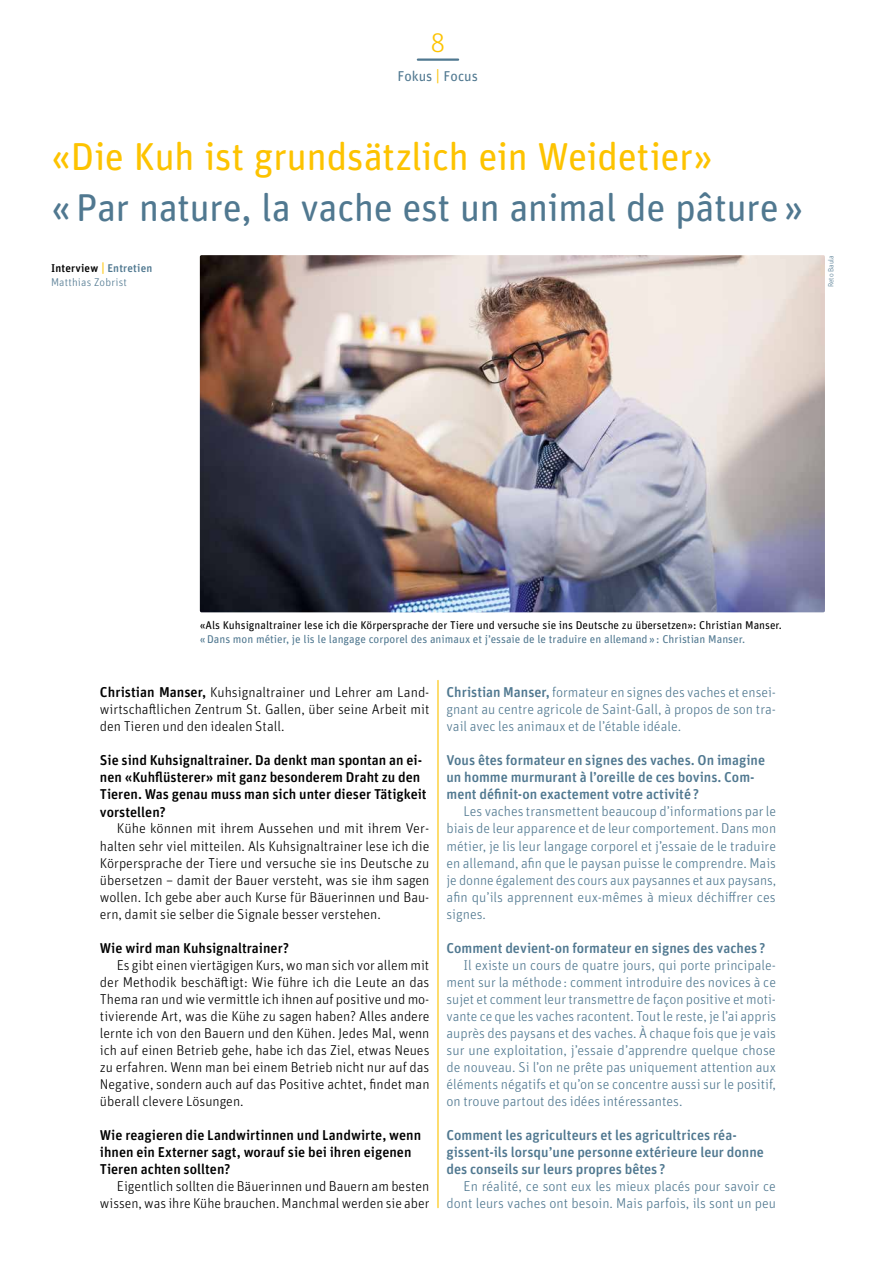
<style>
.page{position:relative;width:893px;height:1263px;background:#fff}
.page>*{position:absolute;margin:0;border:0;box-sizing:border-box;transform-origin:0 0}
.t1{font:39px "Unit Rounded Pro";letter-spacing:-.015em;color:#fdc300}
.t2{font:38.85px "Unit Rounded Pro";letter-spacing:-.015em;color:#507890}
.t3{font:300 27px "Unit Rounded Pro";color:#fdc300}
.t4{font:300 14.25px/17px "Unit Rounded Pro";color:#507890;text-align:justify}
.t5{font:300 14.25px/17px "Unit Rounded Pro";color:#000;text-align:justify}
.t6{font:500 14.25px/17px "Unit Rounded Pro";color:#507890}
.t7{font:500 14.25px/17px "Unit Rounded Pro";color:#000}
.t8{font:14.25px "Unit Rounded Pro";color:#507890}
.t9{font:11.25px "Unit Rounded Pro";color:#000}
.t10{font:11.25px "Unit Rounded Pro";color:#507890}
.t11{font:300 11.25px/13.6px "Unit Rounded Pro";letter-spacing:.015em;color:#507890}
.t12{font:300 7.5px "Unit Rounded Pro";color:#507890}
.s1{font-size:15.75px;color:#fdc300}
.s2{font-weight:500;color:#000}
.s3{font-weight:500;font-size:12.75px;color:#fdc300}
.s4{font-weight:500}
</style>
<div class="page">
<hr style="left:418px;top:58px;width:40px;height:3px;background:#507890">
<hr style="left:437px;top:680px;width:2px;height:528px;background:#fdc300">
<img style="left:200px;top:255px;width:625px;height:357px">
<h3 class="t3" style="left:431px;top:26px;width:16px">8</h3>
<p class="t8" style="left:397px;top:66px;width:82px">Fokus <span class="s1">|</span> Focus</p>
<h1 class="t1" style="left:51px;top:130px;width:664px">«Die Kuh ist grundsätzlich ein Weidetier»</h1>
<h2 class="t2" style="left:51px;top:181px;width:754px">«Par nature, la vache est un animal de pâture»</h2>
<p class="t11" style="left:51px;top:261px;width:103px"><span class="s2">Interview</span> <span class="s3">|</span> <span class="s4">Entretien<br></span>Matthias Zobrist</p>
<p class="t12" style="left:826px;top:287px;width:34px;rotate:-90deg">Reto Baula</p>
<p class="t9" style="left:200px;top:618px;width:584px">«Als Kuhsignaltrainer lese ich die Körpersprache der Tiere und versuche sie ins Deutsche zu übersetzen»: Christian Manser.</p>
<p class="t10" style="left:200px;top:631px;width:547px">«Dans mon métier, je lis le langage corporel des animaux et j’essaie de le traduire en allemand»: Christian Manser.</p>
<p class="t5" style="left:100px;top:684px;width:331px"><span class="s4">Christian Manser,</span> Kuhsignaltrainer und Lehrer am Land&shy;wirtschaftlichen Zentrum St. Gallen, über seine Arbeit mit den Tieren und den idealen Stall.</p>
<p class="t7" style="left:100px;top:751px;width:328px">Sie sind Kuhsignaltrainer. Da denkt man spontan an ei&shy;nen «Kuhflüsterer» mit ganz besonderem Draht zu den Tieren. Was genau muss man sich unter dieser Tätigkeit vorstellen?</p>
<p class="t5" style="left:100px;top:820px;width:331px;text-indent:17px">Kühe können mit ihrem Aussehen und mit ihrem Ver&shy;halten sehr viel mitteilen. Als Kuhsignaltrainer lese ich die Körpersprache der Tiere und versuche sie ins Deutsche zu übersetzen – damit der Bauer versteht, was sie ihm sagen wollen. Ich gebe aber auch Kurse für Bäuerinnen und Bau&shy;ern, damit sie selber die Signale besser verstehen.</p>
<p class="t7" style="left:100px;top:938px;width:191px">Wie wird man Kuhsignaltrainer?</p>
<p class="t5" style="left:100px;top:956px;width:331px;text-indent:17px">Es gibt einen viertägigen Kurs, wo man sich vor allem mit der Methodik beschäftigt: Wie führe ich die Leute an das Thema ran und wie vermittle ich ihnen auf positive und mo&shy;tivierende Art, was die Kühe zu sagen haben? Alles andere lernte ich von den Bauern und den Kühen. Jedes Mal, wenn ich auf einen Betrieb gehe, habe ich das Ziel, etwas Neues zu erfahren. Wenn man bei einem Betrieb nicht nur auf das Negative, sondern auch auf das Positive achtet, findet man überall clevere Lösungen.</p>
<p class="t7" style="left:100px;top:1125px;width:323px">Wie reagieren die Landwirtinnen und Landwirte, wenn ihnen ein Externer sagt, worauf sie bei ihren eigenen<br>Tieren achten sollten?</p>
<p class="t5" style="left:100px;top:1177px;width:331px;text-align:right">Eigentlich sollten die Bäuerinnen und Bauern am besten wissen, was ihre Kühe brauchen. Manchmal werden sie aber</p>
<p class="t4" style="left:446px;top:684px;width:331px"><span class="s4">Christian Manser,</span> formateur en signes des vaches et ensei&shy;gnant au centre agricole de Saint-Gall, à propos de son tra&shy;vail avec les animaux et de l’étable idéale.</p>
<p class="t6" style="left:446px;top:751px;width:320px">Vous êtes formateur en signes des vaches. On imagine un homme murmurant à l’oreille de ces bovins. Com&shy;ment définit-on exactement votre activité?</p>
<p class="t4" style="left:446px;top:803px;width:331px;text-indent:17px">Les vaches transmettent beaucoup d’informations par le biais de leur apparence et de leur comportement. Dans mon métier, je lis leur langage corporel et j’essaie de le traduire en allemand, afin que le paysan puisse le comprendre. Mais je donne également des cours aux paysannes et aux paysans, afin qu’ils apprennent eux-mêmes à mieux déchiffrer ces signes.</p>
<p class="t6" style="left:446px;top:938px;width:320px">Comment devient-on formateur en signes des vaches ?</p>
<p class="t4" style="left:446px;top:956px;width:331px;text-indent:17px">Il existe un cours de quatre jours, qui porte principale&shy;ment sur la méthode : comment introduire des novices à ce sujet et comment leur transmettre de façon positive et moti&shy;vante ce que les vaches racontent. Tout le reste, je l’ai appris auprès des paysans et des vaches. À chaque fois que je vais sur une exploitation, j’essaie d’apprendre quelque chose de nouveau. Si l’on ne prête pas uniquement attention aux éléments négatifs et qu’on se concentre aussi sur le positif, on trouve partout des idées intéressantes.</p>
<p class="t6" style="left:446px;top:1125px;width:319px">Comment les agriculteurs et les agricultrices réa&shy;gissent-ils lorsqu’une personne extérieure leur donne des conseils sur leurs propres bêtes ?</p>
<p class="t4" style="left:446px;top:1177px;width:331px;text-align:right">En réalité, ce sont eux les mieux placés pour savoir ce dont leurs vaches ont besoin. Mais parfois, ils sont un peu</p>
</div>
